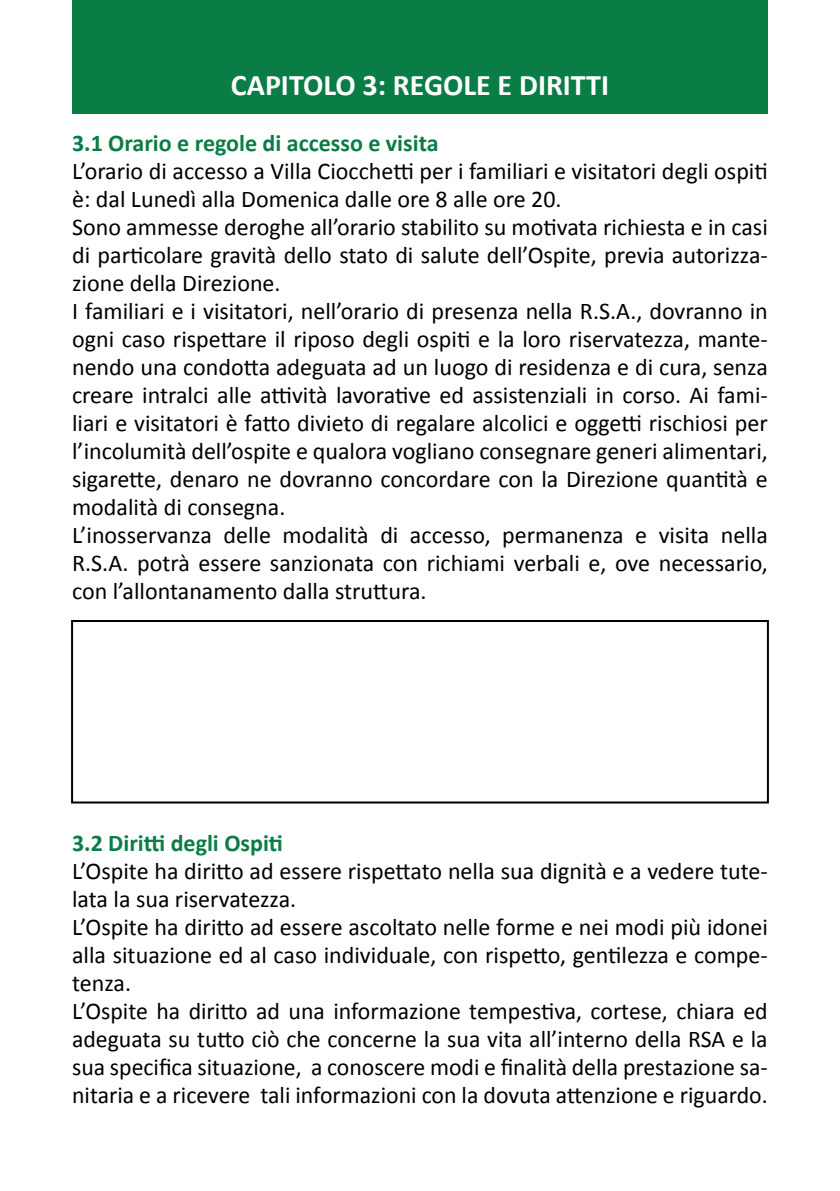
<style>
.page{position:relative;width:840px;height:1191px;background:#fff}
.page>*{position:absolute;margin:0;border:0;box-sizing:border-box;transform-origin:0 0}
.t1{font:700 30px "Calibri";color:#fff}
.t2{font:24px/28px "Calibri";color:#000}
.t3{font:700 24px "Calibri";color:#0a7d46}
</style>
<div class="page">
<div style="left:72px;top:0;width:695px;height:113px;background:#0a7d46"></div>
<div style="left:71px;top:620px;width:697px;height:183px;border:2px solid #000"></div>
<p class="t1" style="left:231px;top:65px;width:379px">CAPITOLO 3: REGOLE E DIRITTI</p>
<p class="t3" style="left:72px;top:127px;width:368px">3.1 Orario e regole di accesso e visita</p>
<p class="t2" style="left:72px;top:157px;width:697px">L’orario di accesso a Villa Ciocchetti per i familiari e visitatori degli ospiti è: dal Lunedì alla Domenica dalle ore 8 alle ore 20.<br>Sono ammesse deroghe all’orario stabilito su motivata richiesta e in casi di particolare gravità dello stato di salute dell’Ospite, previa autorizza&shy;zione della Direzione.<br>I familiari e i visitatori, nell’orario di presenza nella R.S.A., dovranno in ogni caso rispettare il riposo degli ospiti e la loro riservatezza, mante&shy;nendo una condotta adeguata ad un luogo di residenza e di cura, senza creare intralci alle attività lavorative ed assistenziali in corso. Ai fami&shy;liari e visitatori è fatto divieto di regalare alcolici e oggetti rischiosi per l’incolumità dell’ospite e qualora vogliano consegnare generi alimentari, sigarette, denaro ne dovranno concordare con la Direzione quantità e modalità di consegna.<br>L’inosservanza delle modalità di accesso, permanenza e visita nella R.S.A. potrà essere sanzionata con richiami verbali e, ove necessario, con l’allontanamento dalla struttura.</p>
<p class="t3" style="left:72px;top:827px;width:212px">3.2 Diritti degli Ospiti</p>
<p class="t2" style="left:72px;top:857px;width:697px">L’Ospite ha diritto ad essere rispettato nella sua dignità e a vedere tute&shy;lata la sua riservatezza.<br>L’Ospite ha diritto ad essere ascoltato nelle forme e nei modi più idonei alla situazione ed al caso individuale, con rispetto, gentilezza e compe&shy;tenza.<br>L’Ospite ha diritto ad una informazione tempestiva, cortese, chiara ed adeguata su tutto ciò che concerne la sua vita all’interno della RSA e la sua specifica situazione, a conoscere modi e finalità della prestazione sa&shy;nitaria e a ricevere tali informazioni con la dovuta attenzione e riguardo.</p>
</div>
